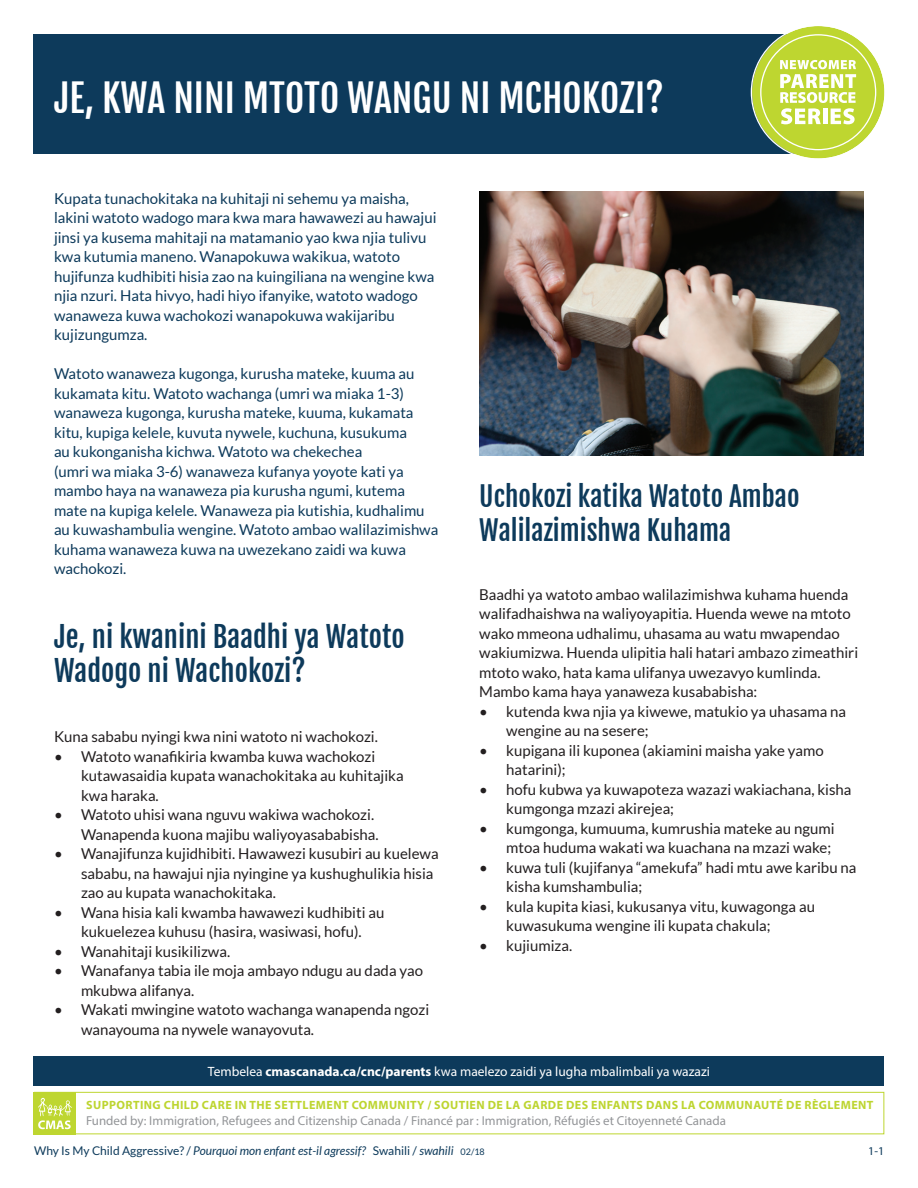
<style>
.page{position:relative;width:918px;height:1188px;background:#fff}
.page>*{position:absolute;margin:0;border:0;box-sizing:border-box;transform-origin:0 0}
.t1{font:37.5px "Fjalla One";color:#fff}
.t2{font:28.5px/34.5px "Fjalla One";color:#0d3a5b}
.t3{font:27px/34.5px "Fjalla One";color:#0d3a5b}
.t4{font:15px/19.5px "Lato";color:#231f20}
.t5{font:15px/19.5px "Lato";color:#0d3a5b}
.t6{font:13.5px "Myriad Pro";color:#fff}
.t7{font:12.9px "Myriad Pro";color:#939598}
.t8{font:700 12px "Myriad Pro";letter-spacing:.035em;color:#bdd530}
.t9{font:italic 12px "Lato";color:#0d3a5b}
.t10{font:12px "Myriad Pro";color:#0d3a5b}
.s1{font-weight:700}
.s2{font-style:normal}
.s3{font-style:normal;font-size:9px}
</style>
<div class="page">
<div style="left:34px;top:1056px;width:850px;height:30px;background:#0d3a5b"></div>
<div style="left:34px;top:1092px;width:42px;height:42px;background:#bed630"></div>
<svg style="left:38px;top:1097px;width:34px;height:32px"></svg>
<div style="left:34px;top:1092px;width:850px;height:42px;border:1px solid #bed630"></div>
<div style="left:34px;top:34px;width:788px;height:119px;background:#0d3a5b"></div>
<svg style="left:751px;top:26px;width:134px;height:133px"></svg>
<img style="left:479px;top:192px;width:385px;height:264px">
<h1 class="t1" style="left:54px;top:75px;width:611px">JE, KWA NINI MTOTO WANGU NI MCHOKOZI?</h1>
<p class="t5" style="left:54px;top:188px;width:384px">Kupata tunachokitaka na kuhitaji ni sehemu ya maisha, lakini watoto wadogo mara kwa mara hawawezi au hawajui jinsi ya kusema mahitaji na matamanio yao kwa njia tulivu kwa kutumia maneno. Wanapokuwa wakikua, watoto hujifunza kudhibiti hisia zao na kuingiliana na wengine kwa njia nzuri. Hata hivyo, hadi hiyo ifanyike, watoto wadogo wanaweza kuwa wachokozi wanapokuwa wakijaribu kujizungumza.</p>
<p class="t5" style="left:54px;top:364px;width:386px">Watoto wanaweza kugonga, kurusha mateke, kuuma au kukamata kitu. Watoto wachanga (umri wa miaka 1-3) wanaweza kugonga, kurusha mateke, kuuma, kukamata kitu, kupiga kelele, kuvuta nywele, kuchuna, kusukuma<br>au kukonganisha kichwa. Watoto wa chekechea<br>(umri wa miaka 3-6) wanaweza kufanya yoyote kati ya mambo haya na wanaweza pia kurusha ngumi, kutema mate na kupiga kelele. Wanaweza pia kutishia, kudhalimu au kuwashambulia wengine. Watoto ambao walilazimishwa kuhama wanaweza kuwa na uwezekano zaidi wa kuwa wachokozi.</p>
<h2 class="t2" style="left:54px;top:619px;width:352px">Je, ni kwanini Baadhi ya Watoto<br>Wadogo ni Wachokozi?</h2>
<p class="t4" style="left:54px;top:727px;width:325px">Kuna sababu nyingi kwa nini watoto ni wachokozi.</p>
<p class="t4" style="left:81px;top:746px;width:324px;text-indent:-27px">• Watoto wanafikiria kwamba kuwa wachokozi kutawasaidia kupata wanachokitaka au kuhitajika kwa haraka.</p>
<p class="t4" style="left:81px;top:805px;width:299px;text-indent:-27px">• Watoto uhisi wana nguvu wakiwa wachokozi.<br>Wanapenda kuona majibu waliyoyasababisha.</p>
<p class="t4" style="left:81px;top:844px;width:359px;text-indent:-27px">• Wanajifunza kujidhibiti. Hawawezi kusubiri au kuelewa sababu, na hawajui njia nyingine ya kushughulikia hisia zao au kupata wanachokitaka.</p>
<p class="t4" style="left:54px;top:902px;width:332px;text-align:center">• Wana hisia kali kwamba hawawezi kudhibiti au kukuelezea kuhusu (hasira, wasiwasi, hofu).</p>
<p class="t4" style="left:54px;top:941px;width:178px">• Wanahitaji kusikilizwa.</p>
<p class="t4" style="left:81px;top:961px;width:344px;text-indent:-27px">• Wanafanya tabia ile moja ambayo ndugu au dada yao mkubwa alifanya.</p>
<p class="t4" style="left:81px;top:1000px;width:350px;text-indent:-27px">• Wakati mwingine watoto wachanga wanapenda ngozi wanayouma na nywele wanayovuta.</p>
<h3 class="t3" style="left:479px;top:479px;width:322px">Uchokozi katika Watoto Ambao<br>Walilazimishwa Kuhama</h3>
<p class="t4" style="left:479px;top:584px;width:380px">Baadhi ya watoto ambao walilazimishwa kuhama huenda walifadhaishwa na waliyoyapitia. Huenda wewe na mtoto wako mmeona udhalimu, uhasama au watu mwapendao wakiumizwa. Huenda ulipitia hali hatari ambazo zimeathiri mtoto wako, hata kama ulifanya uwezavyo kumlinda.<br>Mambo kama haya yanaweza kusababisha:</p>
<p class="t4" style="left:506px;top:701px;width:342px;text-indent:-27px">• kutenda kwa njia ya kiwewe, matukio ya uhasama na wengine au na sesere;</p>
<p class="t4" style="left:506px;top:740px;width:319px;text-indent:-27px">• kupigana ili kuponea (akiamini maisha yake yamo hatarini);</p>
<p class="t4" style="left:506px;top:779px;width:347px;text-indent:-27px">• hofu kubwa ya kuwapoteza wazazi wakiachana, kisha kumgonga mzazi akirejea;</p>
<p class="t4" style="left:479px;top:818px;width:357px;text-align:right">• kumgonga, kumuuma, kumrushia mateke au ngumi mtoa huduma wakati wa kuachana na mzazi wake;</p>
<p class="t4" style="left:506px;top:857px;width:352px;text-indent:-27px">• kuwa tuli (kujifanya “amekufa” hadi mtu awe karibu na kisha kumshambulia;</p>
<p class="t4" style="left:506px;top:896px;width:310px;text-indent:-27px">• kula kupita kiasi, kukusanya vitu, kuwagonga au kuwasukuma wengine ili kupata chakula;</p>
<p class="t4" style="left:479px;top:935px;width:95px">• kujiumiza.</p>
<p class="t6" style="left:208px;top:1063px;width:504px">Tembelea <span class="s1">CMASCANADA.CA/CNC/PARENTS</span> kwa maelezo zaidi ya lugha mbalimbali ya wazazi</p>
<p class="t8" style="left:86px;top:1097px;width:789px">SUPPORTING CHILD CARE IN THE SETTLEMENT COMMUNITY / SOUTIEN DE LA GARDE DES ENFANTS DANS LA COMMUNAUTÉ DE RÈGLEMENT</p>
<p class="t7" style="left:86px;top:1113px;width:642px">Funded by: Immigration, Refugees and Citizenship Canada / Financé par : Immigration, Réfugiés et Citoyenneté Canada</p>
<p class="t9" style="left:34px;top:1144px;width:452px"><span class="s2">Why Is My Child Aggressive? /</span> Pourquoi mon enfant est-il agressif? <span class="s2">Swahili /</span> swahili <span class="s3">02/18</span></p>
<p class="t10" style="left:868px;top:1144px;width:17px">1-1</p>
</div>
